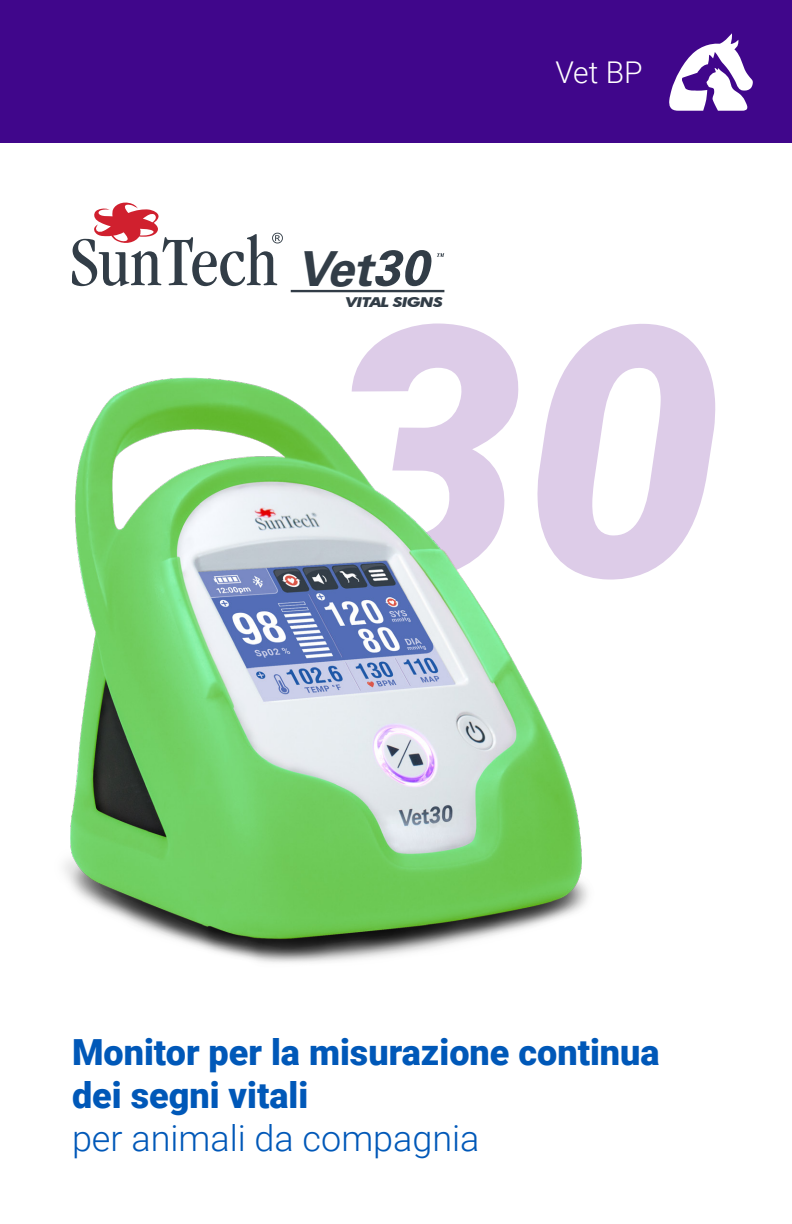
<style>
.page{position:relative;width:792px;height:1224px;background:#fff}
.page>*{position:absolute;margin:0;border:0;box-sizing:border-box;transform-origin:0 0}
.t1{font:italic 900 350px "Roboto";color:#ddcce8}
.t2{font:italic 700 48.4px "Univers LT Std";color:#323d47}
.t3{font:900 36px "Roboto";color:#0058b8}
.t4{font:300 36px "Roboto";color:#0058b8}
.t5{font:300 30px "Roboto";color:#fff}
.t6{font:italic 700 13.6px "Futura BT";letter-spacing:-.05em;color:#323d47;scale:1.25 1}
.s1{font-size:50.2px}
</style>
<div class="page">
<hr style="left:291px;top:290px;width:153px;height:2px;background:#323d47">
<svg style="left:437px;top:253px;width:7px;height:4px"></svg>
<svg style="left:72px;top:202px;width:211px;height:84px"></svg>
<img style="left:64px;top:377px;width:524px;height:586px">
<div style="left:0;top:0;width:792px;height:142px;background:#40068b"></div>
<svg style="left:669px;top:33px;width:84px;height:78px"></svg>
<p class="t2" style="left:296px;top:240px;width:133px">Vet<span class="s1">30</span></p>
<p class="t6" style="left:346px;top:294px;width:79px">VITAL SIGNS</p>
<p class="t5" style="left:555px;top:52px;width:89px">Vet BP</p>
<p class="t1" style="left:326px;top:206px;width:398px">30</p>
<p class="t3" style="left:72px;top:1027px;width:589px">Monitor per la misurazione continua</p>
<p class="t3" style="left:72px;top:1070px;width:238px">dei segni vitali</p>
<p class="t4" style="left:72px;top:1113px;width:409px">per animali da compagnia</p>
</div>
